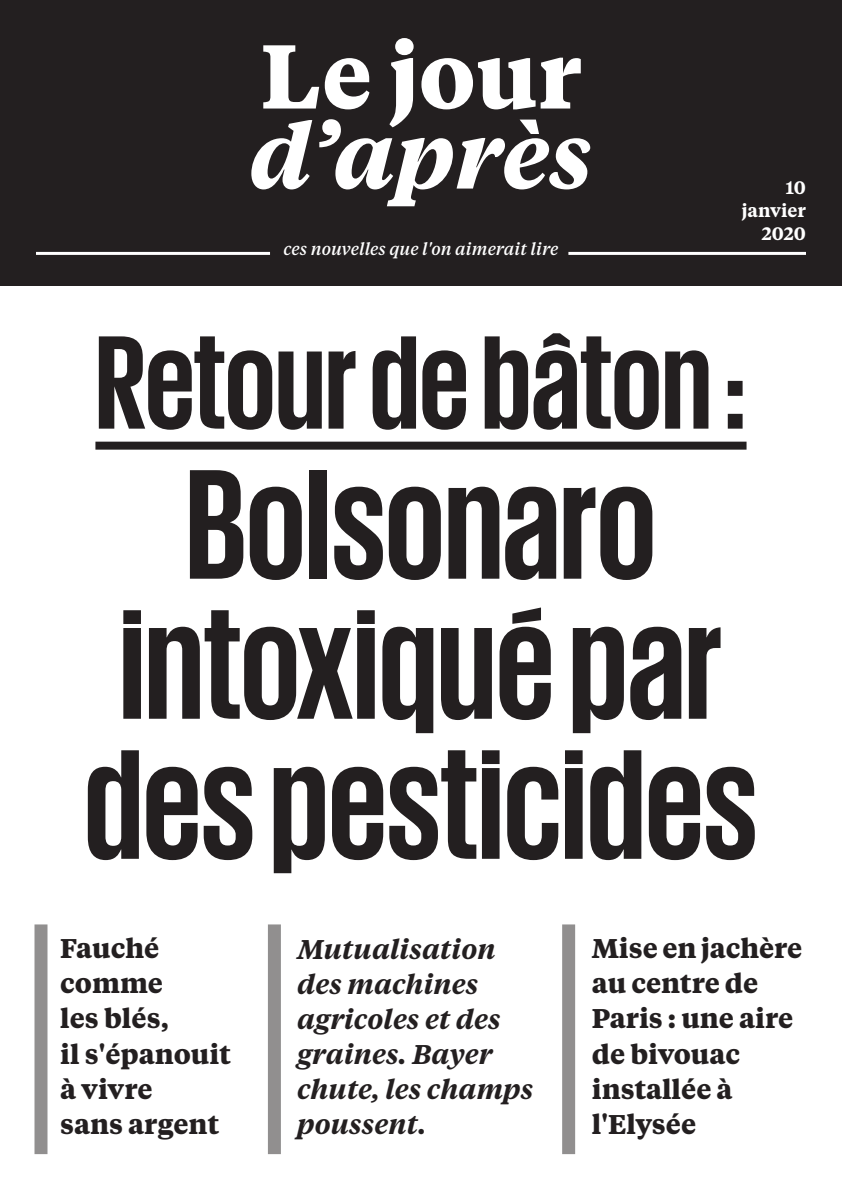
<style>
.page{position:relative;width:842px;height:1191px;background:#fff}
.page>*{position:absolute;margin:0;border:0;box-sizing:border-box;transform-origin:0 0}
.Giorgio{font:700 160px "Giorgio Sans";color:#231f20}
.Giorgio-2{font:700 136px "Giorgio Sans";letter-spacing:-.005em;color:#231f20}
.t1{font:italic 700 90px "Tiempos Text";color:#fff}
.t2{font:700 90px "Tiempos Text";color:#fff}
.timpos_bold{font:700 27px/35px "Tiempos Text";color:#231f20}
.timpos_bold-2{font:italic 600 27px/35px "Tiempos Text";color:#231f20}
.t3{font:600 18px/23px "Tiempos Text";color:#fff;text-align:right}
.t4{font:italic 500 17px "Tiempos Text";color:#fff}
</style>
<div class="page">
<div style="left:0;top:0;width:842px;height:286px;background:#231f20"></div>
<hr style="left:36px;top:252px;width:234px;height:3px;background:#fff">
<hr style="left:568px;top:252px;width:238px;height:3px;background:#fff">
<div style="left:95px;top:441px;width:651px;height:8px;background:#231f20"></div>
<div style="left:34px;top:924px;width:14px;height:230px;background:#918f8f"></div>
<div style="left:268px;top:924px;width:13px;height:230px;background:#918f8f"></div>
<div style="left:562px;top:924px;width:13px;height:230px;background:#918f8f"></div>
<h3 class="t2" style="left:260px;top:13px;width:322px">Le jour</h3>
<h3 class="t1" style="left:249px;top:93px;width:345px">d’après</h3>
<p class="t4" style="left:284px;top:237px;width:276px">ces nouvelles que l'on aimerait lire</p>
<p class="t3" style="left:742px;top:175px;width:65px">10 janvier<br>2020</p>
<p class="Giorgio-2" style="left:95px;top:314px;width:653px">Retour de bâton :</p>
<p class="Giorgio" style="left:186px;top:444px;width:472px">Bolsonaro</p>
<p class="Giorgio" style="left:119px;top:584px;width:605px">intoxiqué par</p>
<p class="Giorgio" style="left:84px;top:724px;width:675px">des pesticides</p>
<p class="timpos_bold" style="left:60px;top:930px;width:104px">Fauché comme</p>
<p class="timpos_bold" style="left:60px;top:1000px;width:110px">les blés,</p>
<p class="timpos_bold" style="left:60px;top:1035px;width:172px">il s'épanouit</p>
<p class="timpos_bold" style="left:60px;top:1070px;width:94px">à vivre</p>
<p class="timpos_bold" style="left:60px;top:1105px;width:160px">sans argent</p>
<p class="timpos_bold-2" style="left:297px;top:930px;width:238px">Mutualisation des machines agricoles et des graines. Bayer chute, les champs poussent.</p>
<p class="timpos_bold" style="left:592px;top:930px;width:212px">Mise en jachère au centre de<br>Paris : une aire de bivouac installée à l'Elysée</p>
</div>
